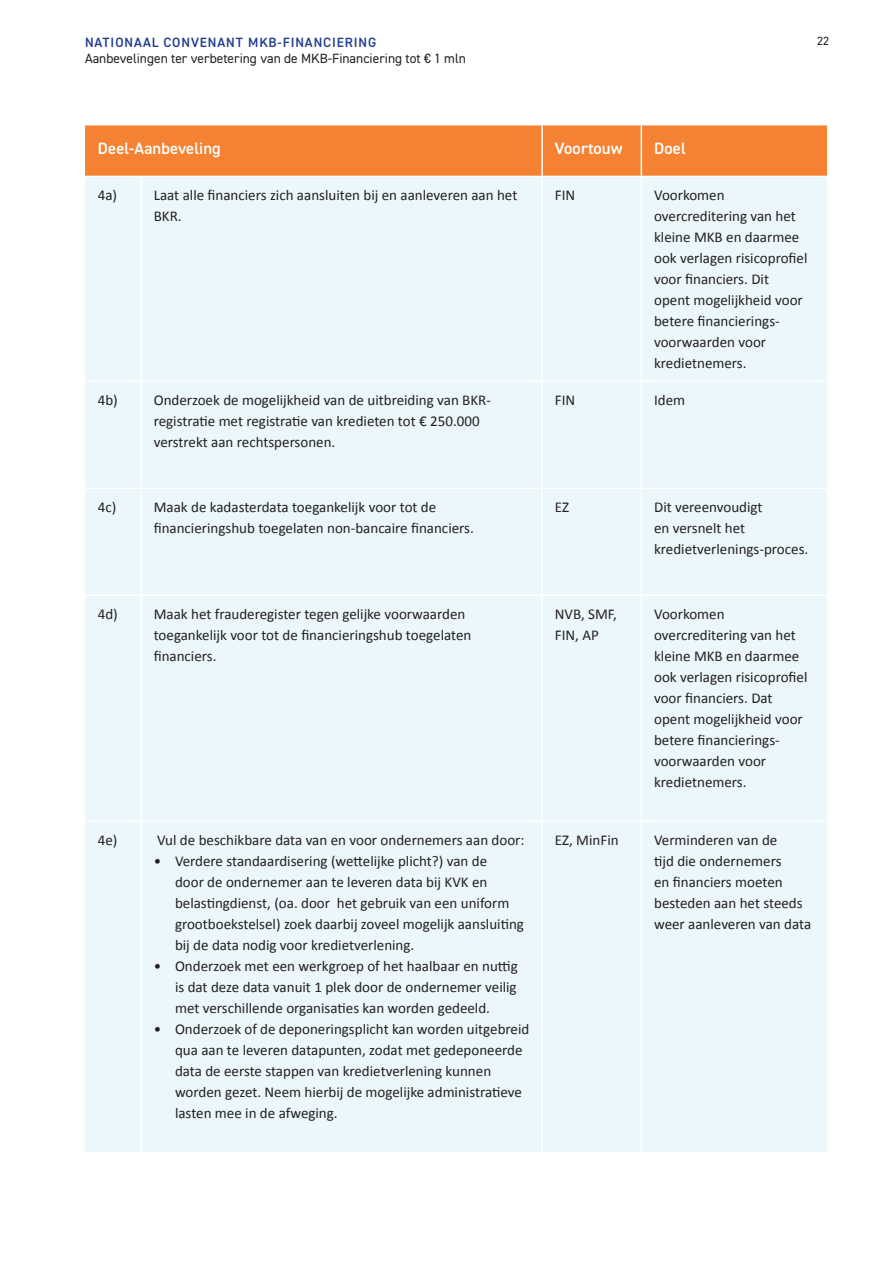
<style>
.page{position:relative;width:893px;height:1263px;background:#fff}
.page>*{position:absolute;margin:0;border:0;box-sizing:border-box;transform-origin:0 0}
.t1{font:16.5px "DIN2014 Rounded VF";letter-spacing:.01em;color:#fff}
.t2{font:15px/21px "Calibri";color:#231f20}
.t3{font:13.5px "DIN2014 Rounded VF";color:#231f20}
.t4{font:13.5px "DIN2014 Rounded VF";letter-spacing:.06em;color:#253f8e}
.t5{font:12px "DIN2014 Rounded VF";color:#231f20}
</style>
<div class="page">
<div style="left:85px;top:125px;width:742px;height:51px;background:#f48232"></div>
<div style="left:85px;top:177px;width:742px;height:975px;background:#ebf7fa"></div>
<hr style="left:541px;top:125px;width:2px;height:51px;background:#fff">
<hr style="left:641px;top:125px;width:1px;height:51px;background:#fff">
<hr style="left:140px;top:177px;width:2px;height:203px;background:#fff">
<hr style="left:541px;top:177px;width:2px;height:203px;background:#fff">
<hr style="left:641px;top:177px;width:1px;height:203px;background:#fff">
<hr style="left:140px;top:382px;width:2px;height:105px;background:#fff">
<hr style="left:541px;top:382px;width:2px;height:105px;background:#fff">
<hr style="left:641px;top:382px;width:1px;height:105px;background:#fff">
<hr style="left:140px;top:489px;width:2px;height:106px;background:#fff">
<hr style="left:541px;top:489px;width:2px;height:106px;background:#fff">
<hr style="left:641px;top:489px;width:1px;height:106px;background:#fff">
<hr style="left:140px;top:596px;width:2px;height:224px;background:#fff">
<hr style="left:541px;top:596px;width:2px;height:224px;background:#fff">
<hr style="left:641px;top:596px;width:1px;height:224px;background:#fff">
<hr style="left:140px;top:822px;width:2px;height:330px;background:#fff">
<hr style="left:541px;top:822px;width:2px;height:330px;background:#fff">
<hr style="left:641px;top:822px;width:1px;height:330px;background:#fff">
<hr style="left:85px;top:380px;width:56px;height:2px;background:#fff">
<hr style="left:85px;top:487px;width:56px;height:2px;background:#fff">
<hr style="left:85px;top:595px;width:56px;height:1px;background:#fff">
<hr style="left:85px;top:820px;width:56px;height:2px;background:#fff">
<hr style="left:542px;top:380px;width:99px;height:2px;background:#fff">
<hr style="left:641px;top:380px;width:186px;height:2px;background:#fff">
<hr style="left:542px;top:487px;width:99px;height:2px;background:#fff">
<hr style="left:641px;top:487px;width:186px;height:2px;background:#fff">
<hr style="left:542px;top:595px;width:99px;height:1px;background:#fff">
<hr style="left:641px;top:595px;width:186px;height:1px;background:#fff">
<hr style="left:542px;top:820px;width:99px;height:2px;background:#fff">
<hr style="left:641px;top:820px;width:186px;height:2px;background:#fff">
<hr style="left:141px;top:380px;width:401px;height:2px;background:#fff">
<hr style="left:141px;top:487px;width:401px;height:2px;background:#fff">
<hr style="left:141px;top:595px;width:401px;height:1px;background:#fff">
<hr style="left:141px;top:820px;width:401px;height:2px;background:#fff">
<p class="t4" style="left:85px;top:34px;width:293px">NATIONAAL CONVENANT MKB-FINANCIERING</p>
<p class="t3" style="left:85px;top:50px;width:382px">Aanbevelingen ter verbetering van de MKB-Financiering tot € 1 mln</p>
<p class="t5" style="left:817px;top:34px;width:13px">22</p>
<p class="t1" style="left:98px;top:138px;width:125px">Deel-Aanbeveling</p>
<p class="t1" style="left:555px;top:138px;width:69px">Voortouw</p>
<p class="t1" style="left:654px;top:138px;width:33px">Doel</p>
<p class="t2" style="left:98px;top:185px;width:21px">4a)</p>
<p class="t2" style="left:154px;top:185px;width:365px">Laat alle financiers zich aansluiten bij en aanleveren aan het<br>BKR.</p>
<p class="t2" style="left:555px;top:185px;width:22px">FIN</p>
<p class="t2" style="left:654px;top:185px;width:155px">Voorkomen overcreditering van het kleine MKB en daarmee ook verlagen risicoprofiel voor financiers. Dit opent mogelijkheid voor betere financierings&shy;voorwaarden voor kredietnemers.</p>
<p class="t2" style="left:154px;top:390px;width:339px;text-indent:-56px">4b) Onderzoek de mogelijkheid van de uitbreiding van BKR&shy;registratie met registratie van kredieten tot € 250.000 verstrekt aan rechtspersonen.</p>
<p class="t2" style="left:555px;top:390px;width:22px">FIN</p>
<p class="t2" style="left:654px;top:390px;width:33px">Idem</p>
<p class="t2" style="left:98px;top:497px;width:20px">4c)</p>
<p class="t2" style="left:154px;top:497px;width:322px">Maak de kadasterdata toegankelijk voor tot de financieringshub toegelaten non-bancaire financiers.</p>
<p class="t2" style="left:555px;top:497px;width:16px">EZ</p>
<p class="t2" style="left:654px;top:497px;width:156px">Dit vereenvoudigt<br>en versnelt het kredietverlenings-proces.</p>
<p class="t2" style="left:154px;top:604px;width:319px;text-indent:-56px">4d) Maak het frauderegister tegen gelijke voorwaarden toegankelijk voor tot de financieringshub toegelaten financiers.</p>
<p class="t2" style="left:555px;top:604px;width:64px">NVB, SMF,<br>FIN, AP</p>
<p class="t2" style="left:654px;top:604px;width:155px">Voorkomen overcreditering van het kleine MKB en daarmee ook verlagen risicoprofiel voor financiers. Dat opent mogelijkheid voor betere financierings&shy;voorwaarden voor kredietnemers.</p>
<p class="t2" style="left:98px;top:830px;width:21px">4e)</p>
<p class="t2" style="left:157px;top:830px;width:369px">Vul de beschikbare data van en voor ondernemers aan door:</p>
<p class="t2" style="left:175px;top:851px;width:350px;text-indent:-21px">• Verdere standaardisering (wettelijke plicht?) van de<br>door de ondernemer aan te leveren data bij KVK en belastingdienst, (oa. door het gebruik van een uniform grootboekstelsel) zoek daarbij zoveel mogelijk aansluiting bij de data nodig voor kredietverlening.</p>
<p class="t2" style="left:175px;top:956px;width:344px;text-align:justify;text-indent:-21px">• Onderzoek met een werkgroep of het haalbaar en nuttig is dat deze data vanuit 1 plek door de ondernemer veilig met verschillende organisaties kan worden gedeeld.</p>
<p class="t2" style="left:175px;top:1019px;width:356px;text-indent:-21px">• Onderzoek of de deponeringsplicht kan worden uitgebreid qua aan te leveren datapunten, zodat met gedeponeerde data de eerste stappen van kredietverlening kunnen worden gezet. Neem hierbij de mogelijke administratieve lasten mee in de afweging.</p>
<p class="t2" style="left:555px;top:830px;width:65px">EZ, MinFin</p>
<p class="t2" style="left:654px;top:830px;width:159px">Verminderen van de<br>tijd die ondernemers<br>en financiers moeten besteden aan het steeds weer aanleveren van data</p>
</div>
